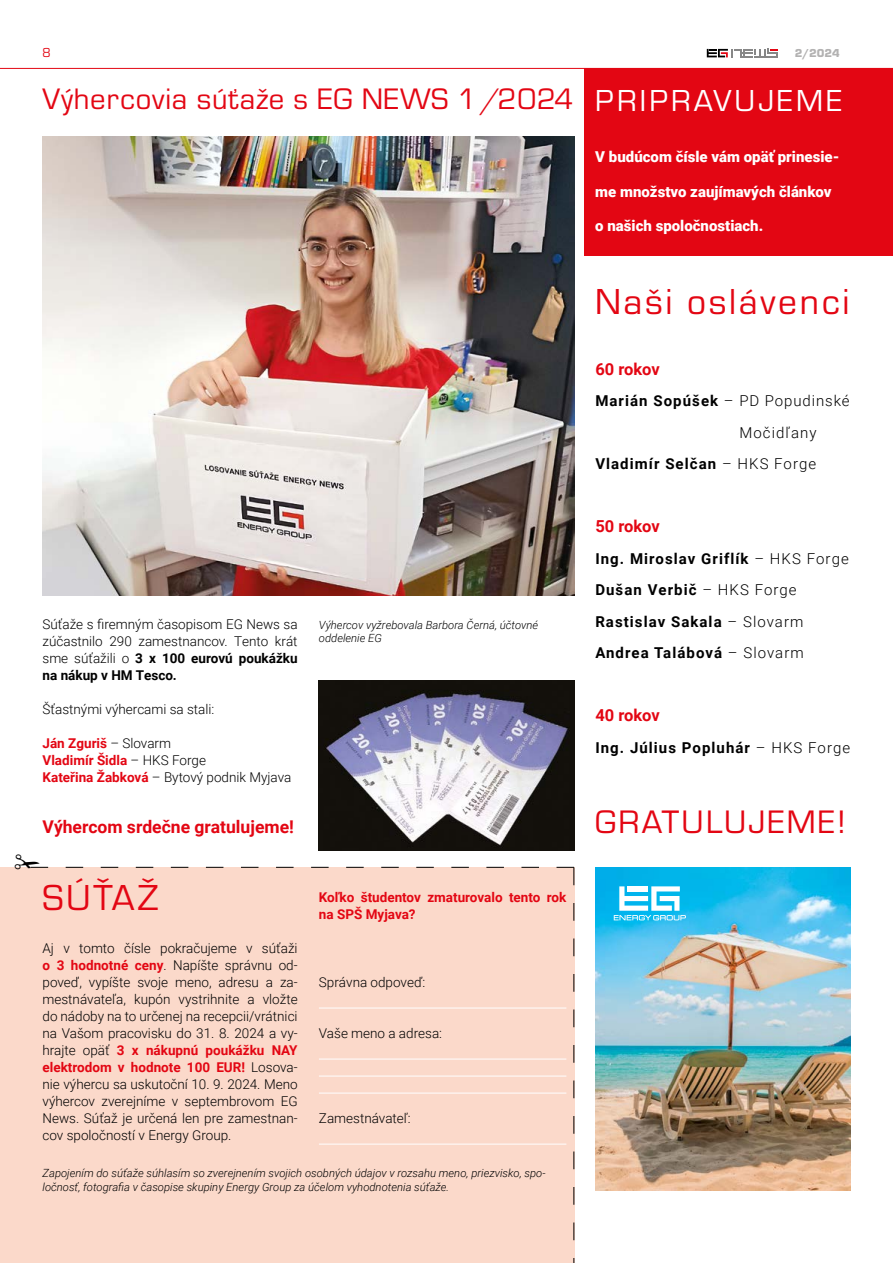
<style>
.page{position:relative;width:893px;height:1263px;background:#fff}
.page>*{position:absolute;margin:0;border:0;box-sizing:border-box;transform-origin:0 0}
.t1{font:37.5px "Eurostile TOT";letter-spacing:.07em;color:#e30613}
.t2{font:33.75px "Eurostile TOT";letter-spacing:.07em;color:#e30613}
.t3{font:31.5px "Eurostile TOT";letter-spacing:.1em;color:#fff}
.t4{font:30.75px "Eurostile TOT";letter-spacing:.025em;color:#e30613}
.t5{font:700 17.55px "Roboto";color:#e30613}
.t6{font:700 16.5px "Roboto";color:#e30613}
.t7{font:700 15px/31.5px "Roboto";letter-spacing:.07em;color:#000}
.t8{font:900 15px "Roboto";color:#fff}
.t9{font:300 15px "Roboto";letter-spacing:.07em;color:#000}
.t10{font:300 13.5px/17px "Roboto";color:#000;text-align:justify}
.t11{font:700 13.5px/17px "Roboto";color:#e30613}
.t12{font:13.5px "Eurostile TOT";color:#e30613}
.t13{font:900 12px "Eurostile TOT";color:#b3b2b2}
.t14{font:italic 300 11.25px/13.5px "Roboto";color:#000}
.s1{font-weight:700}
.s2{font-weight:300;color:#000}
.s3{font-weight:700;color:#e30613}
.s4{font-weight:300}
</style>
<div class="page">
<svg style="left:707px;top:49px;width:71px;height:8px"></svg>
<div style="left:585px;top:68px;width:308px;height:187px;background:#e30613"></div>
<div style="left:0;top:867px;width:574px;height:396px;background:#fbd9ca"></div>
<hr style="left:0;top:68px;width:893px;height:1px;background:#e30613">
<img style="left:319px;top:680px;width:255px;height:170px">
<img style="left:595px;top:867px;width:255px;height:324px">
<svg style="left:614px;top:886px;width:72px;height:34px"></svg>
<div style="left:627px;top:886px;width:21px;height:5px;background:#fff"></div>
<img style="left:43px;top:136px;width:531px;height:459px">
<svg style="left:30px;top:866px;width:545px;height:397px"></svg>
<p class="t12" style="left:43px;top:45px;width:10px">8</p>
<p class="t13" style="left:795px;top:47px;width:47px">2/2024</p>
<h3 class="t3" style="left:595px;top:83px;width:248px">PRIPRAVUJEME</h3>
<p class="t8" style="left:595px;top:147px;width:246px">V budúcom čísle vám opäť prinesie-</p>
<p class="t8" style="left:595px;top:181px;width:238px">me množstvo zaujímavých článkov</p>
<p class="t8" style="left:595px;top:216px;width:169px">o našich spoločnostiach.</p>
<h3 class="t4" style="left:43px;top:83px;width:532px">Výhercovia súťaže s EG NEWS 1/2024</h3>
<h1 class="t1" style="left:595px;top:282px;width:256px">Naši oslávenci</h1>
<p class="t10" style="left:43px;top:616px;width:257px">Súťaže s firemným časopisom EG News sa zúčastnilo 290 zamestnancov. Tento krát sme súťažili o <span class="s1">3 x 100 eurovú poukážku na nákup v HM Tesco.</span></p>
<p class="t10" style="left:43px;top:701px;width:173px">Šťastnými výhercami sa stali:</p>
<p class="t11" style="left:43px;top:735px;width:250px">Ján Zguriš <span class="s2">– Slovarm<br></span>Vladimír Šidla <span class="s2">– HKS Forge<br></span>Kateřina Žabková <span class="s2">– Bytový podnik Myjava</span></p>
<p class="t5" style="left:43px;top:815px;width:253px">Výhercom srdečne gratulujeme!</p>
<h1 class="t1" style="left:43px;top:877px;width:118px">SÚŤAŽ</h1>
<p class="t10" style="left:43px;top:939px;width:257px">Aj v tomto čísle pokračujeme v súťaži <span class="s3">o 3 hodnotné ceny</span>. Napíšte správnu od&shy;poveď, vypíšte svoje meno, adresu a za&shy;mestnávateľa, kupón vystrihnite a vložte do nádoby na to určenej na recepcii/vrátnici na Vašom pracovisku do 31. 8. 2024 a vy&shy;hrajte opäť <span class="s3">3 x nákupnú poukážku NAY elektrodom v hodnote 100 EUR!</span> Losova&shy;nie výhercu sa uskutoční 10. 9. 2024. Meno výhercov zverejníme v septembrovom EG News. Súťaž je určená len pre zamestnan&shy;cov spoločností v Energy Group.</p>
<p class="t14" style="left:319px;top:617px;width:221px">Výhercov vyžrebovala Barbora Černá, účtovné oddelenie EG</p>
<p class="t11" style="left:319px;top:888px;width:249px">Koľko študentov zmaturovalo tento rok na SPŠ Myjava?</p>
<p class="t10" style="left:319px;top:973px;width:108px">Správna odpoveď:</p>
<p class="t10" style="left:319px;top:1024px;width:125px">Vaše meno a adresa:</p>
<p class="t10" style="left:319px;top:1109px;width:93px">Zamestnávateľ:</p>
<p class="t14" style="left:43px;top:1166px;width:504px">Zapojením do súťaže súhlasím so zverejnením svojich osobných údajov v rozsahu meno, priezvisko, spo&shy;ločnosť, fotografia v časopise skupiny Energy Group za účelom vyhodnotenia súťaže.</p>
<p class="t6" style="left:595px;top:357px;width:66px">60 rokov</p>
<p class="t7" style="left:595px;top:384px;width:256px">Marián Sopúšek <span class="s4">– PD Popudinské</span></p>
<p class="t9" style="left:739px;top:422px;width:79px">Močidľany</p>
<p class="t7" style="left:595px;top:447px;width:222px">Vladimír Selčan <span class="s4">– HKS Forge</span></p>
<p class="t6" style="left:595px;top:515px;width:66px">50 rokov</p>
<p class="t7" style="left:595px;top:542px;width:255px">Ing. Miroslav Griflík <span class="s4">– HKS Forge<br></span>Dušan Verbič <span class="s4">– HKS Forge<br></span>Rastislav Sakala <span class="s4">– Slovarm<br></span>Andrea Talábová <span class="s4">– Slovarm</span></p>
<p class="t6" style="left:595px;top:704px;width:66px">40 rokov</p>
<p class="t7" style="left:595px;top:731px;width:256px">Ing. Július Popluhár <span class="s4">– HKS Forge</span></p>
<h2 class="t2" style="left:595px;top:804px;width:252px">GRATULUJEME!</h2>
</div>
